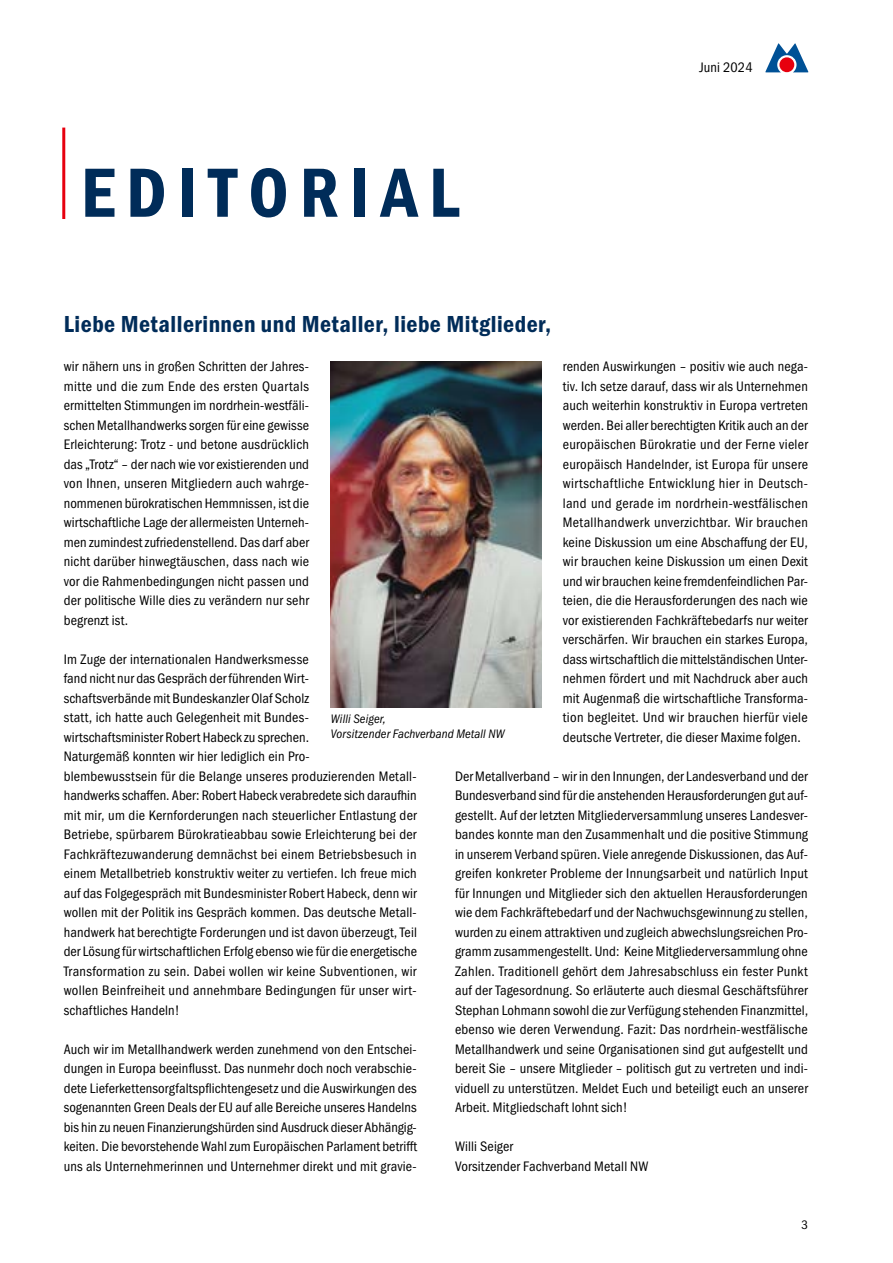
<style>
.page{position:relative;width:893px;height:1263px;background:#fff}
.page>*{position:absolute;margin:0;border:0;box-sizing:border-box;transform-origin:0 0}
.t1{font:72px "Franklin Gothic URW Con Dem";letter-spacing:.15em;color:#002c59}
.t2{font:24px "Franklin Gothic URW Con Dem";letter-spacing:.02em;color:#002c59}
.t3{font:14.25px/19.5px "Franklin Gothic URW Cond";letter-spacing:.01em;color:#000;text-align:justify}
.t4{font:12.75px/15.3px "Franklin Gothic URW Con Boo Ita";letter-spacing:.01em;color:#000}
.t5{font:12.75px "Franklin Gothic URW Cond";color:#000}
</style>
<div class="page">
<hr style="left:62px;top:128px;width:3px;height:91px;background:#e7000e">
<img style="left:330px;top:361px;width:211px;height:346px">
<svg style="left:765px;top:43px;width:43px;height:29px"></svg>
<div style="left:779px;top:57px;width:15px;height:15px;background:#e7000e;border-radius:50%"></div>
<h1 class="t1" style="left:81px;top:145px;width:380px">EDITORIAL</h1>
<p class="t3" style="left:699px;top:57px;width:55px">Juni 2024</p>
<h2 class="t2" style="left:64px;top:308px;width:489px">Liebe Metallerinnen und Metaller, liebe Mitglieder,</h2>
<p class="t3" style="left:64px;top:356px;width:247px">wir nähern uns in großen Schritten der Jahres&shy;mitte und die zum Ende des ersten Quartals ermittelten Stimmungen im nordrhein-westfäli&shy;schen Metallhandwerks sorgen für eine gewisse Erleichterung: Trotz - und betone ausdrücklich das „Trotz“ – der nach wie vor existierenden und von Ihnen, unseren Mitgliedern auch wahrge&shy;nommenen bürokratischen Hemmnissen, ist die wirtschaftliche Lage der allermeisten Unterneh&shy;men zumindest zufriedenstellend. Das darf aber nicht darüber hinwegtäuschen, dass nach wie vor die Rahmenbedingungen nicht passen und der politische Wille dies zu verändern nur sehr begrenzt ist.</p>
<p class="t3" style="left:64px;top:648px;width:355px;text-align:left">Im Zuge der internationalen Handwerksmesse<br>fand nicht nur das Gespräch der führenden Wirt-<br>schaftsverbände mit Bundeskanzler Olaf Scholz<br>statt, ich hatte auch Gelegenheit mit Bundes-<br>wirtschaftsminister Robert Habeck zu sprechen.<br>Naturgemäß konnten wir hier lediglich ein Pro-<br>blembewusstsein für die Belange unseres produzierenden Metall&shy;handwerks schaffen. Aber: Robert Habeck verabredete sich daraufhin mit mir, um die Kernforderungen nach steuerlicher Entlastung der Betriebe, spürbarem Bürokratieabbau sowie Erleichterung bei der Fachkräftezuwanderung demnächst bei einem Betriebsbesuch in einem Metallbetrieb konstruktiv weiter zu vertiefen. Ich freue mich auf das Folgegespräch mit Bundesminister Robert Habeck, denn wir wollen mit der Politik ins Gespräch kommen. Das deutsche Metall&shy;handwerk hat berechtigte Forderungen und ist davon überzeugt, Teil der Lösung für wirtschaftlichen Erfolg ebenso wie für die energetische Transformation zu sein. Dabei wollen wir keine Subventionen, wir wollen Beinfreiheit und annehmbare Bedingungen für unser wirt&shy;schaftliches Handeln!</p>
<p class="t3" style="left:64px;top:1038px;width:355px">Auch wir im Metallhandwerk werden zunehmend von den Entschei&shy;dungen in Europa beeinflusst. Das nunmehr doch noch verabschie&shy;dete Lieferkettensorgfaltspflichtengesetz und die Auswirkungen des sogenannten Green Deals der EU auf alle Bereiche unseres Handelns bis hin zu neuen Finanzierungshürden sind Ausdruck dieser Abhängig&shy;keiten. Die bevorstehende Wahl zum Europäischen Parlament betrifft uns als Unternehmerinnen und Unternehmer direkt und mit gravie-</p>
<p class="t3" style="left:563px;top:356px;width:247px">renden Auswirkungen – positiv wie auch nega&shy;tiv. Ich setze darauf, dass wir als Unternehmen auch weiterhin konstruktiv in Europa vertreten werden. Bei aller berechtigten Kritik auch an der europäischen Bürokratie und der Ferne vieler europäisch Handelnder, ist Europa für unsere wirtschaftliche Entwicklung hier in Deutsch&shy;land und gerade im nordrhein-westfälischen Metallhandwerk unverzichtbar. Wir brauchen keine Diskussion um eine Abschaffung der EU, wir brauchen keine Diskussion um einen Dexit und wir brauchen keine fremdenfeindlichen Par&shy;teien, die die Herausforderungen des nach wie vor existierenden Fachkräftebedarfs nur weiter verschärfen. Wir brauchen ein starkes Europa, dass wirtschaftlich die mittelständischen Unter&shy;nehmen fördert und mit Nachdruck aber auch mit Augenmaß die wirtschaftliche Transforma&shy;tion begleitet. Und wir brauchen hierfür viele deutsche Vertreter, die dieser Maxime folgen.</p>
<p class="t3" style="left:455px;top:765px;width:355px">Der Metallverband – wir in den Innungen, der Landesverband und der Bundesverband sind für die anstehenden Herausforderungen gut auf&shy;gestellt. Auf der letzten Mitgliederversammlung unseres Landesver&shy;bandes konnte man den Zusammenhalt und die positive Stimmung in unserem Verband spüren. Viele anregende Diskussionen, das Auf&shy;greifen konkreter Probleme der Innungsarbeit und natürlich Input für Innungen und Mitglieder sich den aktuellen Herausforderungen wie dem Fachkräftebedarf und der Nachwuchsgewinnung zu stellen, wurden zu einem attraktiven und zugleich abwechslungsreichen Pro&shy;gramm zusammengestellt. Und: Keine Mitgliederversammlung ohne Zahlen. Traditionell gehört dem Jahresabschluss ein fester Punkt auf der Tagesordnung. So erläuterte auch diesmal Geschäftsführer Stephan Lohmann sowohl die zur Verfügung stehenden Finanzmittel, ebenso wie deren Verwendung. Fazit: Das nordrhein-westfälische Metallhandwerk und seine Organisationen sind gut aufgestellt und bereit Sie – unsere Mitglieder – politisch gut zu vertreten und indi&shy;viduell zu unterstützen. Meldet Euch und beteiligt euch an unserer Arbeit. Mitgliedschaft lohnt sich!</p>
<p class="t3" style="left:455px;top:1135px;width:195px">Willi Seiger<br>Vorsitzender Fachverband Metall NW</p>
<p class="t4" style="left:331px;top:711px;width:175px">Willi Seiger,<br>Vorsitzender Fachverband Metall NW</p>
<p class="t5" style="left:801px;top:1215px;width:8px">3</p>
</div>
